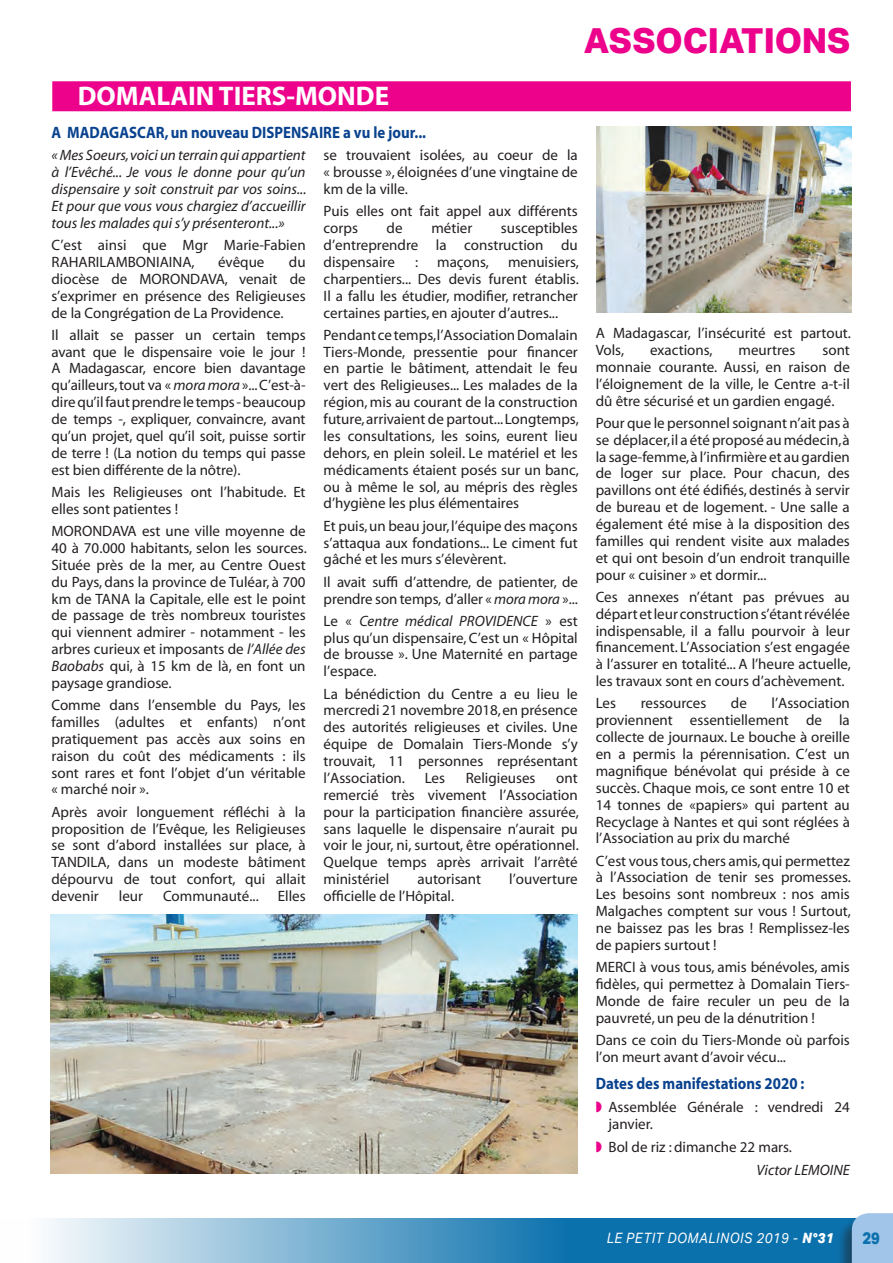
<style>
.page{position:relative;width:893px;height:1263px;background:#fff}
.page>*{position:absolute;margin:0;border:0;box-sizing:border-box;transform-origin:0 0}
.t1{font:800 34.5px "Aktiv Grotesk";letter-spacing:-.005em;color:#ed028c}
.Titres_assos_1_ligne{font:700 27px "Myriad";color:#fff}
.Sous-Titres{font:700 16.5px "Myriad";color:#09428e;scale:.9 1}
.t2{font:800 16.5px "Aktiv Grotesk";color:#0b71ad;scale:.9 1}
.Texte_courant{font:15px/16.8px "Myriad";color:#231f20;text-align:justify}
.Texte_courant-2{font:italic 15px/16.8px "Myriad";color:#231f20;text-align:justify}
.t3{font:italic 14.25px "Aktiv Grotesk";letter-spacing:.05em;color:#fff;scale:.9 1}
.s1{font-style:italic}
.s2{color:#ed028c}
.s3{font-weight:800}
</style>
<div class="page">
<svg style="left:48px;top:1218px;width:788px;height:45px;background:#589dc6"></svg>
<div style="left:836px;top:1215px;width:57px;height:48px;background:#231f20;opacity:.5"></div>
<div style="left:52px;top:81px;width:799px;height:30px;background:#ed028c"></div>
<img style="left:50px;top:914px;width:528px;height:260px">
<img style="left:596px;top:127px;width:255px;height:186px">
<div style="left:852px;top:1213px;width:41px;height:50px;background:#a0c5e8"></div>
<p class="Titres_assos_1_ligne" style="left:78px;top:82px;width:313px">DOMALAIN TIERS-MONDE</p>
<h1 class="t1" style="left:584px;top:19px;width:268px">ASSOCIATIONS</h1>
<p class="Sous-Titres" style="left:52px;top:124px;width:418px">A MADAGASCAR, un nouveau DISPENSAIRE a vu le jour...</p>
<p class="Texte_courant-2" style="left:52px;top:148px;width:257px">« Mes Soeurs, voici un terrain qui appartient à l’Evêché... Je vous le donne pour qu’un dispensaire y soit construit par vos soins...<br>Et pour que vous vous chargiez d’accueillir tous les malades qui s’y présenteront...»</p>
<p class="Texte_courant" style="left:52px;top:237px;width:256px">C’est ainsi que Mgr Marie-Fabien<br>RAHARILAMBONIAINA,</p>
<p class="Texte_courant" style="left:324px;top:148px;width:256px">se trouvaient isolées, au coeur de la « brousse », éloignées d’une vingtaine de km de la ville.</p>
<p class="Texte_courant" style="left:324px;top:203px;width:256px">Puis elles ont fait appel aux différents corps</p>
<p class="Texte_courant" style="left:324px;top:220px;width:256px;text-indent:177px">susceptibles d’entreprendre la construction du dispensaire</p>
<p class="Texte_courant" style="left:387px;top:220px;width:17px">de</p>
<p class="Texte_courant" style="left:431px;top:220px;width:42px">métier</p>
<p class="Texte_courant" style="left:52px;top:254px;width:256px;text-indent:237px">du diocèse de MORONDAVA, venait de s’exprimer en présence des Religieuses de la Congrégation de La Providence.</p>
<p class="Texte_courant" style="left:52px;top:327px;width:256px">Il allait se passer un certain temps avant que le dispensaire voie le jour !<br>A Madagascar, encore bien davantage qu’ailleurs, tout va « <span class="s1">mora mora</span> »... C’est-à&shy;dire qu’il faut prendre le temps - beaucoup de temps -, expliquer, convaincre, avant qu’un projet, quel qu’il soit, puisse sortir de terre ! (La notion du temps qui passe est bien différente de la nôtre).</p>
<p class="Texte_courant" style="left:52px;top:484px;width:256px">Mais les Religieuses ont l’habitude. Et elles sont patientes !</p>
<p class="Texte_courant" style="left:52px;top:523px;width:257px">MORONDAVA est une ville moyenne de 40 à 70.000 habitants, selon les sources.<br>Située près de la mer, au Centre Ouest du Pays, dans la province de Tuléar, à 700 km de TANA la Capitale, elle est le point de passage de très nombreux touristes qui viennent admirer - notamment - les arbres curieux et imposants de <span class="s1">l’Allée des Baobabs</span> qui, à 15 km de là, en font un paysage grandiose.</p>
<p class="Texte_courant" style="left:52px;top:697px;width:256px">Comme dans l’ensemble du Pays, les familles (adultes et enfants) n’ont pratiquement pas accès aux soins en raison du coût des médicaments : ils sont rares et font l’objet d’un véritable « marché noir ».</p>
<p class="Texte_courant" style="left:52px;top:804px;width:256px">Après avoir longuement réfléchi à la proposition de l’Evêque, les Religieuses se sont d’abord installées sur place, à TANDILA, dans un modeste bâtiment dépourvu de tout confort, qui allait devenir</p>
<p class="Texte_courant" style="left:324px;top:254px;width:257px;text-indent:184px">menuisiers, charpentiers... Des devis furent établis.<br>Il a fallu les étudier, modifier, retrancher certaines parties, en ajouter d’autres...</p>
<p class="Texte_courant" style="left:324px;top:327px;width:257px">Pendant ce temps, l’Association Domalain Tiers-Monde, pressentie pour financer en partie le bâtiment, attendait le feu vert des Religieuses... Les malades de la région, mis au courant de la construction future, arrivaient de partout... Longtemps, les consultations, les soins, eurent lieu dehors, en plein soleil. Le matériel et les médicaments étaient posés sur un banc, ou à même le sol, au mépris des règles d’hygiène les plus élémentaires</p>
<p class="Texte_courant" style="left:324px;top:518px;width:256px">Et puis, un beau jour, l’équipe des maçons s’attaqua aux fondations... Le ciment fut gâché et les murs s’élevèrent.</p>
<p class="Texte_courant" style="left:324px;top:574px;width:256px">Il avait suffi d’attendre, de patienter, de prendre son temps, d’aller « <span class="s1">mora mora</span> »...</p>
<p class="Texte_courant" style="left:324px;top:613px;width:256px">Le « <span class="s1">Centre médical PROVIDENCE</span> » est plus qu’un dispensaire, C’est un « Hôpital de brousse ». Une Maternité en partage l’espace.</p>
<p class="Texte_courant" style="left:324px;top:686px;width:256px">La bénédiction du Centre a eu lieu le mercredi 21 novembre 2018, en présence des autorités religieuses et civiles. Une équipe de Domalain Tiers-Monde s’y trouvait, 11 personnes représentant l’Association.</p>
<p class="Texte_courant" style="left:218px;top:254px;width:48px">évêque</p>
<p class="Texte_courant" style="left:415px;top:254px;width:5px">:</p>
<p class="Texte_courant" style="left:437px;top:254px;width:53px">maçons,</p>
<p class="Texte_courant" style="left:425px;top:770px;width:22px">Les</p>
<p class="Texte_courant" style="left:466px;top:770px;width:71px">Religieuses</p>
<p class="Texte_courant" style="left:324px;top:770px;width:257px;text-indent:233px">ont remercié très vivement l’Association pour la participation financière assurée, sans laquelle le dispensaire n’aurait pu voir le jour, ni, surtout, être opérationnel.<br>Quelque temps après arrivait l’arrêté ministériel</p>
<p class="Texte_courant" style="left:418px;top:871px;width:65px">autorisant</p>
<p class="Texte_courant" style="left:509px;top:871px;width:70px">l’ouverture</p>
<p class="Texte_courant" style="left:324px;top:888px;width:132px">officielle de l’Hôpital.</p>
<p class="Texte_courant" style="left:119px;top:888px;width:26px">leur</p>
<p class="Texte_courant" style="left:163px;top:888px;width:97px">Communauté...</p>
<p class="Texte_courant" style="left:278px;top:888px;width:29px">Elles</p>
<p class="Texte_courant" style="left:596px;top:325px;width:257px">A Madagascar, l’insécurité est partout.<br>Vols,</p>
<p class="Texte_courant" style="left:650px;top:342px;width:64px">exactions,</p>
<p class="Texte_courant" style="left:739px;top:342px;width:58px">meurtres</p>
<p class="Texte_courant" style="left:596px;top:342px;width:256px;text-indent:227px">sont monnaie courante. Aussi, en raison de l’éloignement de la ville, le Centre a-t-il dû être sécurisé et un gardien engagé.</p>
<p class="Texte_courant" style="left:596px;top:415px;width:256px">Pour que le personnel soignant n’ait pas à se déplacer, il a été proposé au médecin, à la sage-femme, à l’infirmière et au gardien de loger sur place. Pour chacun, des pavillons ont été édifiés, destinés à servir de bureau et de logement. - Une salle a également été mise à la disposition des familles qui rendent visite aux malades et qui ont besoin d’un endroit tranquille pour « cuisiner » et dormir...</p>
<p class="Texte_courant" style="left:596px;top:589px;width:257px">Ces annexes n’étant pas prévues au départ et leur construction s’étant révélée indispensable, il a fallu pourvoir à leur financement. L’Association s’est engagée à l’assurer en totalité... A l’heure actuelle, les travaux sont en cours d’achèvement.</p>
<p class="Texte_courant" style="left:596px;top:696px;width:22px">Les</p>
<p class="Texte_courant" style="left:641px;top:696px;width:67px">ressources</p>
<p class="Texte_courant" style="left:731px;top:696px;width:17px">de</p>
<p class="Texte_courant" style="left:596px;top:696px;width:256px;text-indent:176px">l’Association proviennent essentiellement de la collecte de journaux. Le bouche à oreille en a permis la pérennisation. C’est un magnifique bénévolat qui préside à ce succès. Chaque mois, ce sont entre 10 et 14 tonnes de «papiers» qui partent au Recyclage à Nantes et qui sont réglées à l’Association au prix du marché</p>
<p class="Texte_courant" style="left:596px;top:853px;width:257px">C’est vous tous, chers amis, qui permettez à l’Association de tenir ses promesses.<br>Les besoins sont nombreux : nos amis Malgaches comptent sur vous ! Surtout, ne baissez pas les bras ! Remplissez-les de papiers surtout !</p>
<p class="Texte_courant" style="left:596px;top:959px;width:256px">MERCI à vous tous, amis bénévoles, amis fidèles, qui permettez à Domalain Tiers-Monde de faire reculer un peu de la pauvreté, un peu de la dénutrition !</p>
<p class="Texte_courant" style="left:596px;top:1032px;width:256px">Dans ce coin du Tiers-Monde où parfois l’on meurt avant d’avoir vécu...</p>
<p class="Sous-Titres" style="left:596px;top:1075px;width:233px">Dates des manifestations 2020 :</p>
<p class="Texte_courant" style="left:609px;top:1099px;width:243px;text-indent:-13px"><span class="s2">◗</span> Assemblée Générale : vendredi 24 janvier.</p>
<p class="Texte_courant" style="left:596px;top:1139px;width:198px"><span class="s2">◗</span> Bol de riz : dimanche 22 mars.</p>
<p class="Texte_courant-2" style="left:757px;top:1162px;width:95px">Victor LEMOINE</p>
<p class="t3" style="left:607px;top:1229px;width:253px">LE PETIT DOMALINOIS 2019 - <span class="s3">N°31</span></p>
<p class="t2" style="left:862px;top:1228px;width:21px">29</p>
</div>
